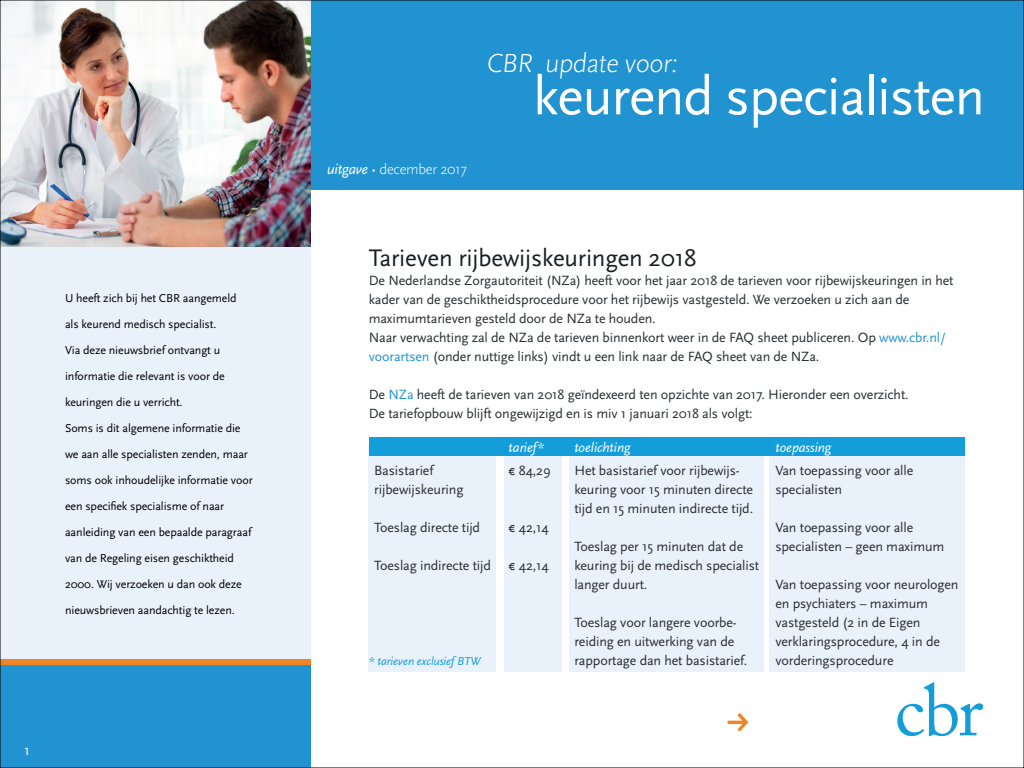
<style>
.page{position:relative;width:1024px;height:768px;background:#fff}
.page>*{position:absolute;margin:0;border:0;box-sizing:border-box;transform-origin:0 0}
.t1{font:55.7px "Scala Sans Pro";letter-spacing:-.02em;color:#fff}
.t2{font:300 27.3px "Scala Sans Pro";color:#fff}
.t3{font:25px "Scala Sans Pro";letter-spacing:-.01em;color:#1b1f22}
.t4{font:300 15px "Scala Sans Pro";letter-spacing:-.02em;color:#fff}
.t5{font:15px "Scala Sans Pro";color:#fff}
.t6{font:14px/19px "Scala Sans Pro";letter-spacing:-.01em;color:#292d2f}
.t7{font:italic 14px "Scala Sans Pro";letter-spacing:-.01em;color:#fff}
.t8{font:12px/26px "Scala Sans Pro";letter-spacing:-.01em;color:#000001}
.t9{font:italic 12px "Scala Sans Pro";letter-spacing:-.01em;color:#139dd9}
.s1{font-weight:400;font-style:italic}
.s2{color:#2293d1}
</style>
<div class="page">
<div style="left:369px;top:445px;width:127px;height:226px;background:#e9f2fa"></div>
<div style="left:504px;top:445px;width:57px;height:226px;background:#e9f2fa"></div>
<div style="left:569px;top:445px;width:194px;height:226px;background:#e9f2fa"></div>
<div style="left:769px;top:445px;width:195px;height:226px;background:#e9f2fa"></div>
<div style="left:0;top:190px;width:311px;height:511px;background:#e9f2fa"></div>
<div style="left:0;top:0;width:1024px;height:190px;background:#2293d1"></div>
<div style="left:0;top:665px;width:311px;height:103px;background:#2293d1"></div>
<div style="left:0;top:659px;width:311px;height:6px;background:#f08527"></div>
<svg style="left:727px;top:713px;width:21px;height:18px"></svg>
<svg style="left:897px;top:682px;width:86px;height:54px"></svg>
<img style="left:2px;top:2px;width:309px;height:245px">
<div style="left:369px;top:437px;width:595px;height:19px;background:#139dd9"></div>
<p class="t8" style="left:65px;top:284px;width:189px">U heeft zich bij het CBR aangemeld als keurend medisch specialist.<br>Via deze nieuwsbrief ontvangt u informatie die relevant is voor de keuringen die u verricht.<br>Soms is dit algemene informatie die we aan alle specialisten zenden, maar soms ook inhoudelijke informatie voor een specifiek specialisme of naar aanleiding van een bepaalde paragraaf van de Regeling eisen geschiktheid 2000. Wij verzoeken u dan ook deze nieuwsbrieven aandachtig te lezen.</p>
<p class="t5" style="left:24px;top:740px;width:7px">1</p>
<p class="t4" style="left:327px;top:159px;width:142px"><span class="s1">uitgave</span> • december 2017</p>
<h2 class="t2" style="left:486px;top:45px;width:196px">CBR update voor:</h2>
<h1 class="t1" style="left:533px;top:59px;width:453px">keurend specialisten</h1>
<h3 class="t3" style="left:369px;top:241px;width:329px">Tarieven rijbewijskeuringen 2018</h3>
<p class="t6" style="left:369px;top:270px;width:586px">De Nederlandse Zorgautoriteit (NZa) heeft voor het jaar 2018 de tarieven voor rijbewijskeuringen in het kader van de geschiktheidsprocedure voor het rijbewijs vastgesteld. We verzoeken u zich aan de maximumtarieven gesteld door de NZa te houden.<br>Naar verwachting zal de NZa de tarieven binnenkort weer in de FAQ sheet publiceren. Op <span class="s2">www.cbr.nl/ voorartsen</span> (onder nuttige links) vindt u een link naar de FAQ sheet van de NZa.</p>
<p class="t6" style="left:369px;top:384px;width:541px">De <span class="s2">NZa</span> heeft de tarieven van 2018 geïndexeerd ten opzichte van 2017. Hieronder een overzicht.<br>De tariefopbouw blijft ongewijzigd en is miv 1 januari 2018 als volgt:</p>
<p class="t7" style="left:509px;top:438px;width:37px">tarief*</p>
<p class="t6" style="left:509px;top:460px;width:44px">€ 84,29</p>
<p class="t7" style="left:574px;top:438px;width:58px">toelichting</p>
<p class="t6" style="left:574px;top:460px;width:180px">Het basistarief voor rijbewijs&shy;keuring voor 15 minuten directe tijd en 15 minuten indirecte tijd.</p>
<p class="t6" style="left:574px;top:536px;width:186px">Toeslag per 15 minuten dat de keuring bij de medisch specialist langer duurt.</p>
<p class="t6" style="left:574px;top:612px;width:174px">Toeslag voor langere voorbe&shy;reiding en uitwerking van de rapportage dan het basistarief.</p>
<p class="t7" style="left:775px;top:438px;width:57px">toepassing</p>
<p class="t6" style="left:775px;top:460px;width:139px">Van toepassing voor alle specialisten</p>
<p class="t6" style="left:775px;top:517px;width:170px">Van toepassing voor alle specialisten – geen maximum</p>
<p class="t6" style="left:775px;top:574px;width:185px">Van toepassing voor neurologen en psychiaters – maximum vastgesteld (2 in de Eigen verklaringsprocedure, 4 in de</p>
<p class="t6" style="left:374px;top:460px;width:91px">Basistarief rijbewijskeuring</p>
<p class="t6" style="left:374px;top:517px;width:108px">Toeslag directe tijd</p>
<p class="t6" style="left:374px;top:555px;width:118px">Toeslag indirecte tijd</p>
<p class="t6" style="left:509px;top:517px;width:42px">€ 42,14</p>
<p class="t6" style="left:509px;top:555px;width:42px">€ 42,14</p>
<p class="t9" style="left:369px;top:653px;width:114px">* tarieven exclusief BTW</p>
<p class="t6" style="left:775px;top:650px;width:120px">vorderingsprocedure</p>
</div>
